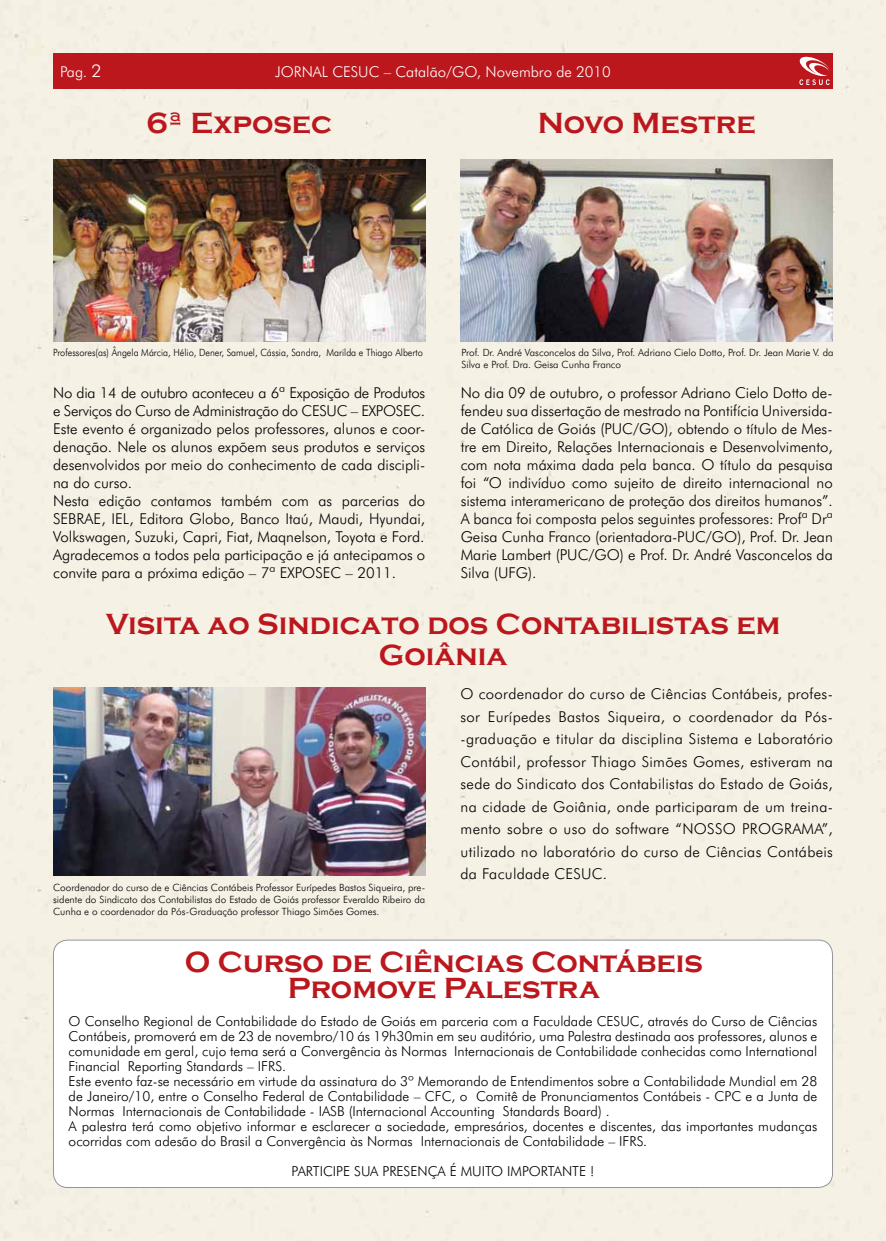
<style>
.page{position:relative;width:886px;height:1241px;background:#fff}
.page>*{position:absolute;margin:0;border:0;box-sizing:border-box;transform-origin:0 0}
.t1{font:700 30px/31.2px "Copperplate Gothic";color:#bb171d;text-align:center}
.t2{font:300 15px/18px "Futura BT";color:#000;text-align:justify}
.t3{font:300 15px "Futura BT";color:#fff}
.t4{font:300 13.75px/15px "Futura BT";color:#000}
.t5{font:300 10px/12px "Futura BT";color:#000}
.t6{font:300 10px "Futura BT";color:#000;scale:.92 1}
.s1{font-size:17.5px}
</style>
<div class="page">
<div style="left:0;top:0;width:886px;height:1240px;background:#f5f1e5"></div>
<img style="left:461px;top:159px;width:372px;height:182px">
<div style="left:53px;top:53px;width:780px;height:36px;background:#bb171d"></div>
<svg style="left:799px;top:56px;width:30px;height:29px"></svg>
<img style="left:53px;top:159px;width:372px;height:182px">
<img style="left:53px;top:687px;width:372px;height:188px">
<div style="left:53px;top:939px;width:779px;height:248px;background:#fff;border-radius:14px"></div>
<div style="left:53px;top:939px;width:780px;height:248px;border:1px solid #939598;border-radius:14px"></div>
<p class="t3" style="left:60px;top:62px;width:43px">Pag. <span class="s1">2</span></p>
<p class="t3" style="left:275px;top:62px;width:337px">JORNAL CESUC – Catalão/GO, Novembro de 2010</p>
<h1 class="t1" style="left:146px;top:108px;width:187px">6ª Exposec</h1>
<h1 class="t1" style="left:538px;top:108px;width:219px">Novo Mestre</h1>
<p class="t6" style="left:53px;top:346px;width:403px">Professores(as) Ângela Márcia, Hélio, Dener, Samuel, Cássia, Sandra, Marilda e Thiago Alberto</p>
<p class="t2" style="left:53px;top:383px;width:374px;text-align:left">No dia 14 de outubro aconteceu a 6ª Exposição de Produtos e Serviços do Curso de Administração do CESUC – EXPOSEC.<br>Este evento é organizado pelos professores, alunos e coor&shy;denação. Nele os alunos expõem seus produtos e serviços desenvolvidos por meio do conhecimento de cada discipli&shy;na do curso.<br>Nesta edição contamos também com as parcerias do SEBRAE, IEL, Editora Globo, Banco Itaú, Maudi, Hyundai, Volkswagen, Suzuki, Capri, Fiat, Maqnelson, Toyota e Ford.<br>Agradecemos a todos pela participação e já antecipamos o convite para a próxima edição – 7ª EXPOSEC – 2011.</p>
<p class="t5" style="left:461px;top:346px;width:374px">Prof. Dr. André Vasconcelos da Silva, Prof. Adriano Cielo Dotto, Prof. Dr. Jean Marie V. da<br>Silva e Prof. Dra. Geisa Cunha Franco</p>
<p class="t2" style="left:461px;top:383px;width:374px">No dia 09 de outubro, o professor Adriano Cielo Dotto de&shy;fendeu sua dissertação de mestrado na Pontifícia Universida&shy;de Católica de Goiás (PUC/GO), obtendo o título de Mes&shy;tre em Direito, Relações Internacionais e Desenvolvimento, com nota máxima dada pela banca. O título da pesquisa foi “O indivíduo como sujeito de direito internacional no sistema interamericano de proteção dos direitos humanos”.<br>A banca foi composta pelos seguintes professores: Profª Drª Geisa Cunha Franco (orientadora-PUC/GO), Prof. Dr. Jean Marie Lambert (PUC/GO) e Prof. Dr. André Vasconcelos da Silva (UFG).</p>
<h1 class="t1" style="left:106px;top:608px;width:676px">Visita ao Sindicato dos Contabilistas em<br>Goiânia</h1>
<p class="t5" style="left:53px;top:880px;width:374px;text-align:justify">Coordenador do curso de e Ciências Contábeis Professor Eurípedes Bastos Siqueira, pre&shy;sidente do Sindicato dos Contabilistas do Estado de Goiás professor Everaldo Ribeiro da Cunha e o coordenador da Pós-Graduação professor Thiago Simões Gomes.</p>
<p class="t2" style="left:460px;top:682px;width:374px;line-height:22.5px">O coordenador do curso de Ciências Contábeis, profes&shy;sor Eurípedes Bastos Siqueira, o coordenador da Pós--graduação e titular da disciplina Sistema e Laboratório Contábil, professor Thiago Simões Gomes, estiveram na sede do Sindicato dos Contabilistas do Estado de Goiás, na cidade de Goiânia, onde participaram de um treina&shy;mento sobre o uso do software “NOSSO PROGRAMA”, utilizado no laboratório do curso de Ciências Contábeis da Faculdade CESUC.</p>
<h1 class="t1" style="left:185px;top:949px;width:520px;line-height:26.2px">O Curso de Ciências Contábeis<br>Promove Palestra</h1>
<p class="t4" style="left:69px;top:1012px;width:750px">O Conselho Regional de Contabilidade do Estado de Goiás em parceria com a Faculdade CESUC, através do Curso de Ciências Contábeis, promoverá em de 23 de novembro/10 ás 19h30min em seu auditório, uma Palestra destinada aos professores, alunos e comunidade em geral, cujo tema será a Convergência às Normas Internacionais de Contabilidade conhecidas como International Financial Reporting Standards – IFRS.<br>Este evento faz-se necessário em virtude da assinatura do 3º Memorando de Entendimentos sobre a Contabilidade Mundial em 28 de Janeiro/10, entre o Conselho Federal de Contabilidade – CFC, o Comitê de Pronunciamentos Contábeis - CPC e a Junta de Normas Internacionais de Contabilidade - IASB (Internacional Accounting Standards Board) .<br>A palestra terá como objetivo informar e esclarecer a sociedade, empresários, docentes e discentes, das importantes mudanças ocorridas com adesão do Brasil a Convergência às Normas Internacionais de Contabilidade – IFRS.</p>
<p class="t4" style="left:292px;top:1162px;width:304px">PARTICIPE SUA PRESENÇA É MUITO IMPORTANTE !</p>
</div>
